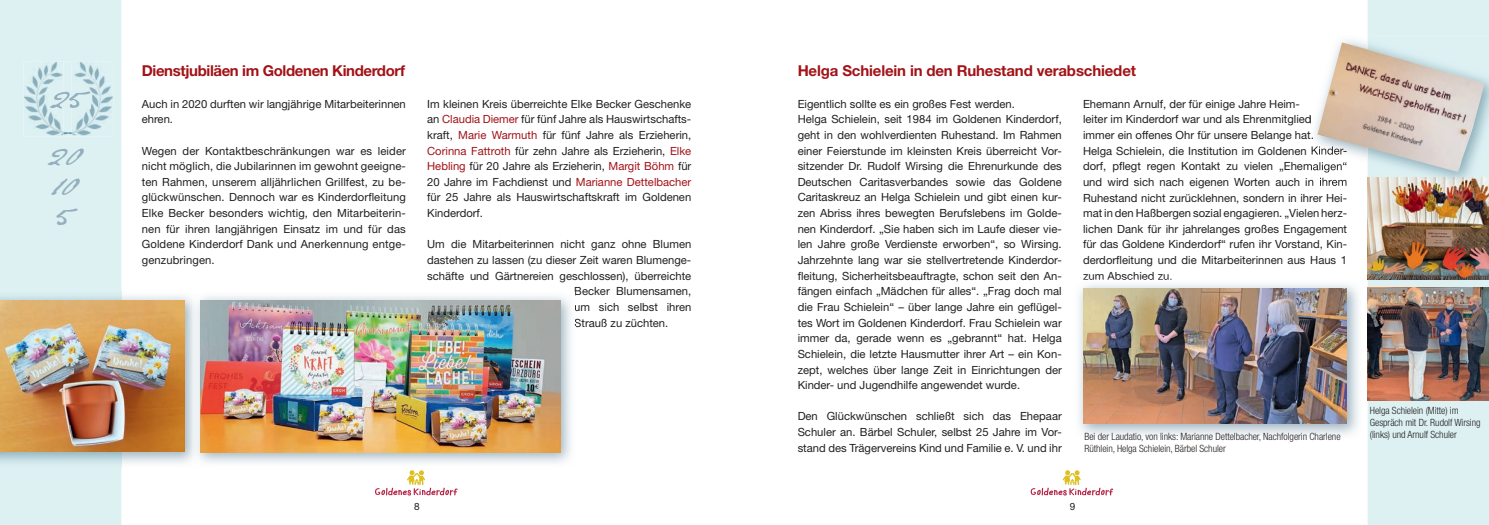
<style>
.page{position:relative;width:1489px;height:525px;background:#fff}
.page>*{position:absolute;margin:0;border:0;box-sizing:border-box;transform-origin:0 0}
.t1{font:28.12px/30px "Jane Austen";color:#94afbd}
.t2{font:700 15px "Helvetica Neue LT Std";letter-spacing:-.01em;color:#a21217}
.t3{font:11.25px/15.6px "Helvetica Neue LT Std";color:#231f20}
.t4{font:300 condensed 10px/12px "Helvetica Neue LT Std";letter-spacing:-.005em;color:#231f20}
.t5{font:10px "Helvetica Neue LT Std";color:#231f20}
.s1{color:#a21217}
</style>
<div class="page">
<svg style="left:375px;top:470px;width:82px;height:25px"></svg>
<svg style="left:1030px;top:470px;width:83px;height:25px"></svg>
<div style="left:1367px;top:0;width:121px;height:524px;background:#ddf1f3"></div>
<div style="left:0;top:0;width:121px;height:524px;background:#ddf1f3"></div>
<img style="left:0;top:291px;width:571px;height:176px">
<img style="left:201px;top:300px;width:359px;height:152px">
<img style="left:192px;top:292px;width:8px;height:175px">
<img style="left:0;top:300px;width:184px;height:151px">
<img style="left:1079px;top:284px;width:279px;height:151px">
<img style="left:1083px;top:279px;width:89px;height:1px">
<img style="left:1082px;top:288px;width:264px;height:135px">
<img style="left:1367px;top:287px;width:121px;height:113px">
<img style="left:24px;top:61px;width:48px;height:75px">
<img style="left:50px;top:91px;width:13px;height:17px">
<img style="left:72px;top:62px;width:41px;height:74px">
<img style="left:72px;top:91px;width:18px;height:17px">
<img style="left:63px;top:62px;width:9px;height:74px">
<img style="left:1367px;top:186px;width:121px;height:93px">
<img style="left:1310px;top:35px;width:178px;height:151px">
<svg style="left:1310px;top:131px;width:2px;height:10px"></svg>
<img style="left:1310px;top:146px;width:7px;height:11px">
<img style="left:1310px;top:162px;width:7px;height:10px">
<img style="left:1310px;top:178px;width:36px;height:8px">
<img style="left:1317px;top:68px;width:167px;height:104px">
<h1 class="t1" style="left:46px;top:140px;width:35px">20<br>10<br>5</h1>
<h2 class="t2" style="left:142px;top:62px;width:265px">Dienstjubiläen im Goldenen Kinderdorf</h2>
<p class="t3" style="left:142px;top:96px;width:265px">Auch in 2020 durften wir langjährige Mitarbeiterinnen ehren.</p>
<p class="t3" style="left:142px;top:142px;width:265px;text-align:justify">Wegen der Kontaktbeschränkungen war es leider nicht möglich, die Jubilarinnen im gewohnt geeigne&shy;ten Rahmen, unserem alljährlichen Grillfest, zu be&shy;glückwünschen. Dennoch war es Kinderdorfleitung Elke Becker besonders wichtig, den Mitarbeiterin&shy;nen für ihren langjährigen Einsatz im und für das Goldene Kinderdorf Dank und Anerkennung entge&shy;genzubringen.</p>
<p class="t3" style="left:427px;top:96px;width:266px;text-align:justify">Im kleinen Kreis überreichte Elke Becker Geschenke an <span class="s1">Claudia Diemer</span> für fünf Jahre als Hauswirtschafts&shy;kraft, <span class="s1">Marie Warmuth</span> für fünf Jahre als Erzieherin, <span class="s1">Corinna Fattroth</span> für zehn Jahre als Erzieherin, <span class="s1">Elke Hebling</span> für 20 Jahre als Erzieherin, <span class="s1">Margit Böhm</span> für 20 Jahre im Fachdienst und <span class="s1">Marianne Dettelbacher </span>für 25 Jahre als Hauswirtschaftskraft im Goldenen Kinderdorf.</p>
<p class="t3" style="left:427px;top:236px;width:265px">Um die Mitarbeiterinnen nicht ganz ohne Blumen</p>
<p class="t3" style="left:427px;top:252px;width:265px">dastehen zu lassen (zu dieser Zeit waren Blumenge-</p>
<p class="t3" style="left:427px;top:267px;width:265px">schäfte und Gärtnereien geschlossen), überreichte</p>
<p class="t3" style="left:574px;top:283px;width:118px">Becker Blumensamen,</p>
<p class="t3" style="left:574px;top:299px;width:118px">um sich selbst ihren</p>
<p class="t3" style="left:574px;top:314px;width:95px">Strauß zu züchten.</p>
<h2 class="t2" style="left:797px;top:62px;width:340px">Helga Schielein in den Ruhestand verabschiedet</h2>
<p class="t3" style="left:797px;top:96px;width:266px">Eigentlich sollte es ein großes Fest werden.<br>Helga Schielein, seit 1984 im Goldenen Kinderdorf, geht in den wohlverdienten Ruhestand. Im Rahmen einer Feierstunde im kleinsten Kreis überreicht Vor&shy;sitzender Dr. Rudolf Wirsing die Ehrenurkunde des Deutschen Caritasverbandes sowie das Goldene Caritaskreuz an Helga Schielein und gibt einen kur&shy;zen Abriss ihres bewegten Berufslebens im Golde&shy;nen Kinderdorf. „Sie haben sich im Laufe dieser vie&shy;len Jahre große Verdienste erworben“, so Wirsing.<br>Jahrzehnte lang war sie stellvertretende Kinderdor&shy;fleitung, Sicherheitsbeauftragte, schon seit den An&shy;fängen einfach „Mädchen für alles“. „Frag doch mal die Frau Schielein“ – über lange Jahre ein geflügel&shy;tes Wort im Goldenen Kinderdorf. Frau Schielein war immer da, gerade wenn es „gebrannt“ hat. Helga Schielein, die letzte Hausmutter ihrer Art – ein Kon&shy;zept, welches über lange Zeit in Einrichtungen der Kinder- und Jugendhilfe angewendet wurde.</p>
<p class="t3" style="left:797px;top:408px;width:265px;text-align:justify">Den Glückwünschen schließt sich das Ehepaar Schuler an. Bärbel Schuler, selbst 25 Jahre im Vor&shy;stand des Trägervereins Kind und Familie e. V. und ihr</p>
<p class="t3" style="left:1082px;top:96px;width:265px">Ehemann Arnulf, der für einige Jahre Heim-<br>leiter im Kinderdorf war und als Ehrenmitglied<br>immer ein offenes Ohr für unsere Belange hat.<br>Helga Schielein, die Institution im Goldenen Kinder&shy;dorf, pflegt regen Kontakt zu vielen „Ehemaligen“ und wird sich nach eigenen Worten auch in ihrem Ruhestand nicht zurücklehnen, sondern in ihrer Hei&shy;mat in den Haßbergen sozial engagieren. „Vielen herz&shy;lichen Dank für ihr jahrelanges großes Engagement für das Goldene Kinderdorf“ rufen ihr Vorstand, Kin&shy;derdorfleitung und die Mitarbeiterinnen aus Haus 1 zum Abschied zu.</p>
<p class="t4" style="left:1369px;top:404px;width:112px">Helga Schielein (Mitte) im<br>Gespräch mit Dr. Rudolf Wirsing</p>
<p class="t4" style="left:1084px;top:430px;width:258px">Bei der Laudatio, von links: Marianne Dettelbacher, Nachfolgerin Charlene</p>
<p class="t4" style="left:1369px;top:428px;width:88px">(links) und Arnulf Schuler</p>
<p class="t4" style="left:1084px;top:442px;width:143px">Rüthlein, Helga Schielein, Bärbel Schuler</p>
<p class="t5" style="left:414px;top:500px;width:7px">8</p>
<p class="t5" style="left:1069px;top:500px;width:7px">9</p>
</div>
